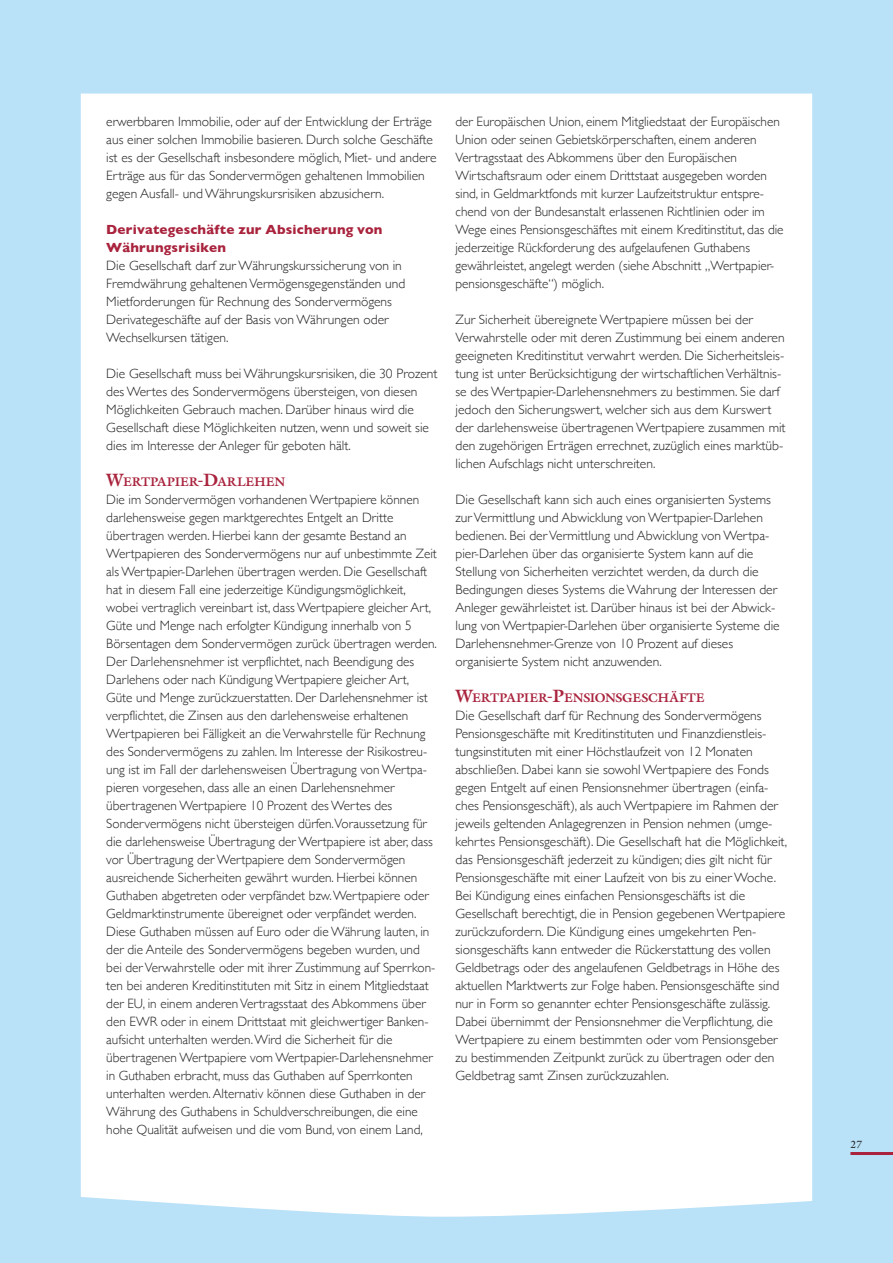
<style>
.page{position:relative;width:893px;height:1263px;background:#b9e1f7}
.page>*{position:absolute;margin:0;border:0;box-sizing:border-box;transform-origin:0 0}
.t1{font:300 13.5px/18px "Gill Sans";color:#231f20}
.t2{font:700 13.5px/18px "Gill Sans";letter-spacing:.015em;color:#a9233d}
.t3{font:700 12.6px "Galliard";letter-spacing:-.035em;color:#a9233d}
.t4{font:10.5px "Galliard";color:#231f20}
.s1{font-size:18px}
</style>
<div class="page">
<div style="left:81px;top:94px;width:731px;height:1123px;background:#fff"></div>
<hr style="left:850px;top:1152px;width:43px;height:3px;background:#a9233d">
<p class="t1" style="left:106px;top:112px;width:332px">erwerbbaren Immobilie, oder auf der Entwicklung der Erträge aus einer solchen Immobilie basieren. Durch solche Geschäfte ist es der Gesellschaft insbesondere möglich, Miet- und andere Erträge aus für das Sondervermögen gehaltenen Immobilien gegen Ausfall- und Währungskursrisiken abzusichern.</p>
<p class="t2" style="left:106px;top:220px;width:278px">Derivategeschäfte zur Absicherung von<br>Währungsrisiken</p>
<p class="t1" style="left:106px;top:256px;width:301px">Die Gesellschaft darf zur Währungskurssicherung von in Fremdwährung gehaltenen Vermögensgegenständen und Mietforderungen für Rechnung des Sondervermögens Derivategeschäfte auf der Basis von Währungen oder Wechselkursen tätigen.</p>
<p class="t1" style="left:106px;top:364px;width:333px">Die Gesellschaft muss bei Währungskursrisiken, die 30 Prozent des Wertes des Sondervermögens übersteigen, von diesen Möglichkeiten Gebrauch machen. Darüber hinaus wird die Gesellschaft diese Möglichkeiten nutzen, wenn und soweit sie dies im Interesse der Anleger für geboten hält.</p>
<p class="t3" style="left:106px;top:473px;width:122px"><span class="s1">W</span>ERTPAPIER<span class="s1">-D</span>ARLEHEN</p>
<p class="t1" style="left:106px;top:490px;width:332px">Die im Sondervermögen vorhandenen Wertpapiere können darlehensweise gegen marktgerechtes Entgelt an Dritte übertragen werden. Hierbei kann der gesamte Bestand an Wertpapieren des Sondervermögens nur auf unbestimmte Zeit als Wertpapier-Darlehen übertragen werden. Die Gesellschaft hat in diesem Fall eine jederzeitige Kündigungsmöglichkeit, wobei vertraglich vereinbart ist, dass Wertpapiere gleicher Art, Güte und Menge nach erfolgter Kündigung innerhalb von 5<br>Börsentagen dem Sondervermögen zurück übertragen werden.<br>Der Darlehensnehmer ist verpflichtet, nach Beendigung des Darlehens oder nach Kündigung Wertpapiere gleicher Art, Güte und Menge zurückzuerstatten. Der Darlehensnehmer ist verpflichtet, die Zinsen aus den darlehensweise erhaltenen Wertpapieren bei Fälligkeit an die Verwahrstelle für Rechnung des Sondervermögens zu zahlen. Im Interesse der Risikostreu&shy;ung ist im Fall der darlehensweisen Übertragung von Wertpa&shy;pieren vorgesehen, dass alle an einen Darlehensnehmer übertragenen Wertpapiere 10 Prozent des Wertes des Sondervermögens nicht übersteigen dürfen.Voraussetzung für die darlehensweise Übertragung der Wertpapiere ist aber, dass vor Übertragung der Wertpapiere dem Sondervermögen ausreichende Sicherheiten gewährt wurden. Hierbei können Guthaben abgetreten oder verpfändet bzw. Wertpapiere oder Geldmarktinstrumente übereignet oder verpfändet werden.<br>Diese Guthaben müssen auf Euro oder die Währung lauten, in der die Anteile des Sondervermögens begeben wurden, und bei der Verwahrstelle oder mit ihrer Zustimmung auf Sperrkon&shy;ten bei anderen Kreditinstituten mit Sitz in einem Mitgliedstaat der EU, in einem anderen Vertragsstaat des Abkommens über den EWR oder in einem Drittstaat mit gleichwertiger Banken&shy;aufsicht unterhalten werden. Wird die Sicherheit für die übertragenen Wertpapiere vom Wertpapier-Darlehensnehmer in Guthaben erbracht, muss das Guthaben auf Sperrkonten unterhalten werden. Alternativ können diese Guthaben in der Währung des Guthabens in Schuldverschreibungen, die eine hohe Qualität aufweisen und die vom Bund, von einem Land,</p>
<p class="t1" style="left:455px;top:112px;width:330px">der Europäischen Union, einem Mitgliedstaat der Europäischen Union oder seinen Gebietskörperschaften, einem anderen Vertragsstaat des Abkommens über den Europäischen Wirtschaftsraum oder einem Drittstaat ausgegeben worden sind, in Geldmarktfonds mit kurzer Laufzeitstruktur entspre&shy;chend von der Bundesanstalt erlassenen Richtlinien oder im Wege eines Pensionsgeschäftes mit einem Kreditinstitut, das die jederzeitige Rückforderung des aufgelaufenen Guthabens gewährleistet, angelegt werden (siehe Abschnitt „Wertpapier&shy;pensionsgeschäfte“) möglich.</p>
<p class="t1" style="left:455px;top:310px;width:332px">Zur Sicherheit übereignete Wertpapiere müssen bei der Verwahrstelle oder mit deren Zustimmung bei einem anderen geeigneten Kreditinstitut verwahrt werden. Die Sicherheitsleis&shy;tung ist unter Berücksichtigung der wirtschaftlichen Verhältnis&shy;se des Wertpapier-Darlehensnehmers zu bestimmen. Sie darf jedoch den Sicherungswert, welcher sich aus dem Kurswert der darlehensweise übertragenen Wertpapiere zusammen mit den zugehörigen Erträgen errechnet, zuzüglich eines marktüb&shy;lichen Aufschlags nicht unterschreiten.</p>
<p class="t1" style="left:455px;top:490px;width:326px">Die Gesellschaft kann sich auch eines organisierten Systems zur Vermittlung und Abwicklung von Wertpapier-Darlehen bedienen. Bei der Vermittlung und Abwicklung von Wertpa&shy;pier-Darlehen über das organisierte System kann auf die Stellung von Sicherheiten verzichtet werden, da durch die Bedingungen dieses Systems die Wahrung der Interessen der Anleger gewährleistet ist. Darüber hinaus ist bei der Abwick&shy;lung von Wertpapier-Darlehen über organisierte Systeme die Darlehensnehmer-Grenze von 10 Prozent auf dieses organisierte System nicht anzuwenden.</p>
<p class="t3" style="left:455px;top:689px;width:118px"><span class="s1">W</span>ERTPAPIER<span class="s1">-P</span>ENSI</p>
<p class="t3" style="left:595px;top:689px;width:21px">ONSGESCHÄ</p>
<p class="t3" style="left:679px;top:689px;width:26px">FTE</p>
<p class="t1" style="left:455px;top:706px;width:333px">Die Gesellschaft darf für Rechnung des Sondervermögens Pensionsgeschäfte mit Kreditinstituten und Finanzdienstleis&shy;tungsinstituten mit einer Höchstlaufzeit von 12 Monaten abschließen. Dabei kann sie sowohl Wertpapiere des Fonds gegen Entgelt auf einen Pensionsnehmer übertragen (einfa&shy;ches Pensionsgeschäft), als auch Wertpapiere im Rahmen der jeweils geltenden Anlagegrenzen in Pension nehmen (umge&shy;kehrtes Pensionsgeschäft). Die Gesellschaft hat die Möglichkeit, das Pensionsgeschäft jederzeit zu kündigen; dies gilt nicht für Pensionsgeschäfte mit einer Laufzeit von bis zu einer Woche.<br>Bei Kündigung eines einfachen Pensionsgeschäfts ist die Gesellschaft berechtigt, die in Pension gegebenen Wertpapiere zurückzufordern. Die Kündigung eines umgekehrten Pen&shy;sionsgeschäfts kann entweder die Rückerstattung des vollen Geldbetrags oder des angelaufenen Geldbetrags in Höhe des aktuellen Marktwerts zur Folge haben. Pensionsgeschäfte sind nur in Form so genannter echter Pensionsgeschäfte zulässig.<br>Dabei übernimmt der Pensionsnehmer die Verpflichtung, die Wertpapiere zu einem bestimmten oder vom Pensionsgeber zu bestimmenden Zeitpunkt zurück zu übertragen oder den Geldbetrag samt Zinsen zurückzuzahlen.</p>
<p class="t4" style="left:850px;top:1138px;width:13px">27</p>
</div>
